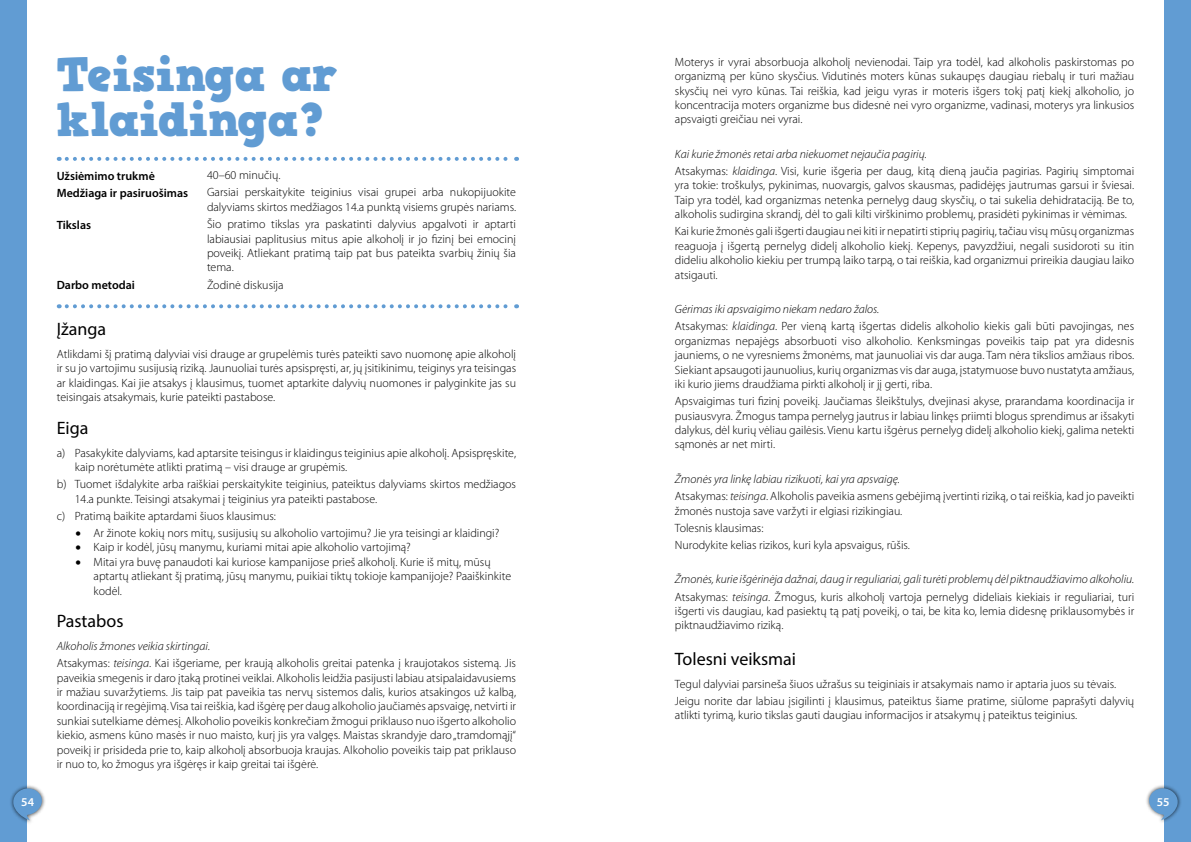
<style>
.page{position:relative;width:1191px;height:842px;background:#fff}
.page>*{position:absolute;margin:0;border:0;box-sizing:border-box;transform-origin:0 0}
.t1{font:47px/45px "HVD Comic Serif Pro";color:#619cd3}
.t2{font:18px "Myriad Pro";color:#000}
.t3{font:300 12px/14.4px "Myriad Pro";color:#000}
.t4{font:italic 300 12px/17.2px "Myriad Pro";color:#000}
.t5{font:600 12px/17.2px "Myriad Pro";color:#000}
.t6{font:600 12px "Myriad Pro";color:#fff}
.s1{font-style:italic}
.s2{font-style:normal}
</style>
<div class="page">
<div style="left:0;top:0;width:27px;height:842px;background:#619cd3"></div>
<div style="left:9px;top:784px;width:37px;height:40px;background:#000;opacity:.75"></div>
<svg style="left:12px;top:788px;width:31px;height:32px"></svg>
<div style="left:1163px;top:0;width:28px;height:842px;background:#619cd3"></div>
<div style="left:1145px;top:784px;width:36px;height:40px;background:#000;opacity:.75"></div>
<svg style="left:1147px;top:788px;width:32px;height:32px"></svg>
<svg style="left:67px;top:157px;width:450px;height:4px"></svg>
<svg style="left:67px;top:304px;width:450px;height:4px"></svg>
<h1 class="t1" style="left:57px;top:53px;width:284px">Teisinga ar klaidinga?</h1>
<p class="t3" style="left:207px;top:167px;width:310px;line-height:17.2px">40–60 minučių.<br>Garsiai perskaitykite teiginius visai grupei arba nukopijuokite</p>
<p class="t3" style="left:207px;top:198px;width:311px;line-height:17.2px">dalyviams skirtos medžiagos 14.a punktą visiems grupės nariams.<br>Šio pratimo tikslas yra paskatinti dalyvius apgalvoti ir aptarti</p>
<p class="t3" style="left:207px;top:231px;width:310px;text-align:justify">labiausiai paplitusius mitus apie alkoholį ir jo fizinį bei emocinį poveikį. Atliekant pratimą taip pat bus pateikta svarbių žinių šia tema.</p>
<p class="t3" style="left:207px;top:277px;width:78px">Žodinė diskusija</p>
<h2 class="t2" style="left:57px;top:318px;width:51px">Įžanga</h2>
<p class="t3" style="left:57px;top:347px;width:461px;text-align:justify">Atlikdami šį pratimą dalyviai visi drauge ar grupelėmis turės pateikti savo nuomonę apie alkoholį ir su jo vartojimu susijusią riziką. Jaunuoliai turės apsispręsti, ar, jų įsitikinimu, teiginys yra teisingas ar klaidingas. Kai jie atsakys į klausimus, tuomet aptarkite dalyvių nuomones ir palyginkite jas su teisingais atsakymais, kurie pateikti pastabose.</p>
<h2 class="t2" style="left:57px;top:416px;width:33px">Eiga</h2>
<p class="t3" style="left:75px;top:445px;width:443px;text-indent:-18px">a) Pasakykite dalyviams, kad aptarsite teisingus ir klaidingus teiginius apie alkoholį. Apsispręskite, kaip norėtumėte atlikti pratimą – visi drauge ar grupėmis.</p>
<p class="t3" style="left:75px;top:477px;width:443px;text-indent:-18px">b) Tuomet išdalykite arba raiškiai perskaitykite teiginius, pateiktus dalyviams skirtos medžiagos<br>14.a punkte. Teisingi atsakymai į teiginius yra pateikti pastabose.</p>
<p class="t3" style="left:57px;top:508px;width:221px">c) Pratimą baikite aptardami šiuos klausimus:</p>
<p class="t3" style="left:76px;top:526px;width:425px">• Ar žinote kokių nors mitų, susijusių su alkoholio vartojimu? Jie yra teisingi ar klaidingi?</p>
<p class="t3" style="left:76px;top:540px;width:337px">• Kaip ir kodėl, jūsų manymu, kuriami mitai apie alkoholio vartojimą?</p>
<p class="t3" style="left:94px;top:554px;width:419px;text-indent:-18px">• Mitai yra buvę panaudoti kai kuriose kampanijose prieš alkoholį. Kurie iš mitų, mūsų aptartų atliekant šį pratimą, jūsų manymu, puikiai tiktų tokioje kampanijoje? Paaiškinkite kodėl.</p>
<h2 class="t2" style="left:57px;top:610px;width:68px">Pastabos</h2>
<p class="t3" style="left:57px;top:637px;width:461px;line-height:17.2px"><span class="s1">Alkoholis žmones veikia skirtingai.<br></span>Atsakymas: <span class="s1">teisinga</span>. Kai išgeriame, per kraują alkoholis greitai patenka į kraujotakos sistemą. Jis</p>
<p class="t3" style="left:57px;top:670px;width:461px;text-align:justify">paveikia smegenis ir daro įtaką protinei veiklai. Alkoholis leidžia pasijusti labiau atsipalaidavusiems ir mažiau suvaržytiems. Jis taip pat paveikia tas nervų sistemos dalis, kurios atsakingos už kalbą, koordinaciją ir regėjimą. Visa tai reiškia, kad išgėrę per daug alkoholio jaučiamės apsvaigę, netvirti ir sunkiai sutelkiame dėmesį. Alkoholio poveikis konkrečiam žmogui priklauso nuo išgerto alkoholio kiekio, asmens kūno masės ir nuo maisto, kurį jis yra valgęs. Maistas skrandyje daro „tramdomąjį“ poveikį ir prisideda prie to, kaip alkoholį absorbuoja kraujas. Alkoholio poveikis taip pat priklauso ir nuo to, ko žmogus yra išgėręs ir kaip greitai tai išgėrė.</p>
<p class="t5" style="left:57px;top:167px;width:133px">Užsiėmimo trukmė<br>Medžiaga ir pasiruošimas</p>
<p class="t5" style="left:57px;top:216px;width:36px">Tikslas</p>
<p class="t5" style="left:57px;top:276px;width:80px">Darbo metodai</p>
<p class="t3" style="left:675px;top:54px;width:461px;text-align:justify">Moterys ir vyrai absorbuoja alkoholį nevienodai. Taip yra todėl, kad alkoholis paskirstomas po organizmą per kūno skysčius. Vidutinės moters kūnas sukaupęs daugiau riebalų ir turi mažiau skysčių nei vyro kūnas. Tai reiškia, kad jeigu vyras ir moteris išgers tokį patį kiekį alkoholio, jo koncentracija moters organizme bus didesnė nei vyro organizme, vadinasi, moterys yra linkusios apsvaigti greičiau nei vyrai.</p>
<p class="t3" style="left:675px;top:145px;width:461px;line-height:17.2px"><span class="s1">Kai kurie žmonės retai arba niekuomet nejaučia pagirių.<br></span>Atsakymas: <span class="s1">klaidinga</span>. Visi, kurie išgeria per daug, kitą dieną jaučia pagirias. Pagirių simptomai</p>
<p class="t3" style="left:675px;top:178px;width:461px;text-align:justify">yra tokie: troškulys, pykinimas, nuovargis, galvos skausmas, padidėjęs jautrumas garsui ir šviesai.<br>Taip yra todėl, kad organizmas netenka pernelyg daug skysčių, o tai sukelia dehidrataciją. Be to, alkoholis sudirgina skrandį, dėl to gali kilti virškinimo problemų, prasidėti pykinimas ir vėmimas.</p>
<p class="t3" style="left:675px;top:224px;width:461px;text-align:justify">Kai kurie žmonės gali išgerti daugiau nei kiti ir nepatirti stiprių pagirių, tačiau visų mūsų organizmas reaguoja į išgertą pernelyg didelį alkoholio kiekį. Kepenys, pavyzdžiui, negali susidoroti su itin dideliu alkoholio kiekiu per trumpą laiko tarpą, o tai reiškia, kad organizmui prireikia daugiau laiko atsigauti.</p>
<p class="t3" style="left:675px;top:300px;width:461px;line-height:17.2px"><span class="s1">Gėrimas iki apsvaigimo niekam nedaro žalos.<br></span>Atsakymas: <span class="s1">klaidinga</span>. Per vieną kartą išgertas didelis alkoholio kiekis gali būti pavojingas, nes</p>
<p class="t3" style="left:675px;top:333px;width:461px;text-align:justify">organizmas nepajėgs absorbuoti viso alkoholio. Kenksmingas poveikis taip pat yra didesnis jauniems, o ne vyresniems žmonėms, mat jaunuoliai vis dar auga. Tam nėra tikslios amžiaus ribos.<br>Siekiant apsaugoti jaunuolius, kurių organizmas vis dar auga, įstatymuose buvo nustatyta amžiaus, iki kurio jiems draudžiama pirkti alkoholį ir jį gerti, riba.</p>
<p class="t3" style="left:675px;top:394px;width:461px;text-align:justify">Apsvaigimas turi fizinį poveikį. Jaučiamas šleikštulys, dvejinasi akyse, prarandama koordinacija ir pusiausvyra. Žmogus tampa pernelyg jautrus ir labiau linkęs priimti blogus sprendimus ar išsakyti dalykus, dėl kurių vėliau gailėsis. Vienu kartu išgėrus pernelyg didelį alkoholio kiekį, galima netekti sąmonės ar net mirti.</p>
<p class="t3" style="left:675px;top:470px;width:461px;line-height:17.2px"><span class="s1">Žmonės yra linkę labiau rizikuoti, kai yra apsvaigę.<br></span>Atsakymas: <span class="s1">teisinga</span>. Alkoholis paveikia asmens gebėjimą įvertinti riziką, o tai reiškia, kad jo paveikti</p>
<p class="t3" style="left:675px;top:502px;width:237px;line-height:17.2px">žmonės nustoja save varžyti ir elgiasi rizikingiau.<br>Tolesnis klausimas:<br>Nurodykite kelias rizikos, kuri kyla apsvaigus, rūšis.</p>
<p class="t4" style="left:675px;top:571px;width:461px">Žmonės, kurie išgėrinėja dažnai, daug ir reguliariai, gali turėti problemų dėl piktnaudžiavimo alkoholiu.<br><span class="s2">Atsakymas:</span> teisinga<span class="s2">. Žmogus, kuris alkoholį vartoja pernelyg dideliais kiekiais ir reguliariai, turi</span></p>
<p class="t3" style="left:675px;top:604px;width:461px">išgerti vis daugiau, kad pasiektų tą patį poveikį, o tai, be kita ko, lemia didesnę priklausomybės ir piktnaudžiavimo riziką.</p>
<h2 class="t2" style="left:675px;top:648px;width:123px">Tolesni veiksmai</h2>
<p class="t3" style="left:675px;top:675px;width:461px;line-height:17.2px">Tegul dalyviai parsineša šiuos užrašus su teiginiais ir atsakymais namo ir aptaria juos su tėvais.<br>Jeigu norite dar labiau įsigilinti į klausimus, pateiktus šiame pratime, siūlome paprašyti dalyvių</p>
<p class="t3" style="left:675px;top:708px;width:404px">atlikti tyrimą, kurio tikslas gauti daugiau informacijos ir atsakymų į pateiktus teiginius.</p>
<p class="t6" style="left:21px;top:794px;width:14px">54</p>
<p class="t6" style="left:1156px;top:795px;width:14px">55</p>
</div>
